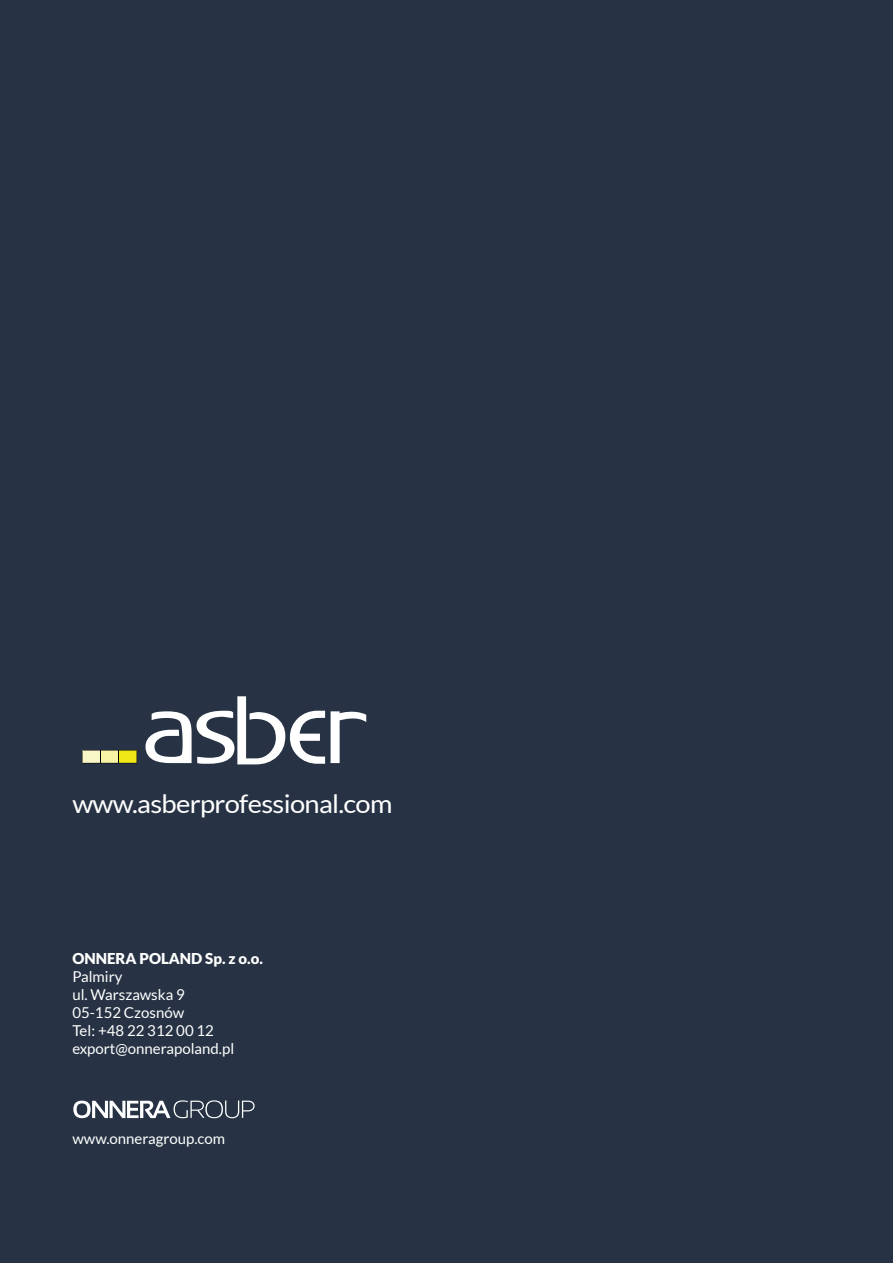
<style>
.page{position:relative;width:893px;height:1263px;background:#273344}
.page>*{position:absolute;margin:0;border:0;box-sizing:border-box;transform-origin:0 0}
.t1{font:25.5px "Lato";letter-spacing:-.025em;color:#fff;scale:1.07 1}
.t2{font:15px/18px "Lato";color:#fff}
.t3{font:900 15px "Lato";color:#fff}
</style>
<div class="page">
<svg style="left:73px;top:1100px;width:182px;height:18px"></svg>
<svg style="left:146px;top:696px;width:179px;height:68px"></svg>
<svg style="left:331px;top:711px;width:35px;height:52px"></svg>
<svg style="left:82px;top:750px;width:55px;height:13px"></svg>
<h1 class="t1" style="left:72px;top:789px;width:301px">www.asberprofessional.com</h1>
<p class="t3" style="left:72px;top:949px;width:192px">ONNERA POLAND Sp. z o.o.</p>
<p class="t2" style="left:72px;top:967px;width:163px">Palmiry<br>ul. Warszawska 9<br>05-152 Czosnów<br>Tel: +48 22 312 00 12 export@onnerapoland.pl</p>
<p class="t2" style="left:72px;top:1129px;width:154px">www.onneragroup.com</p>
</div>
